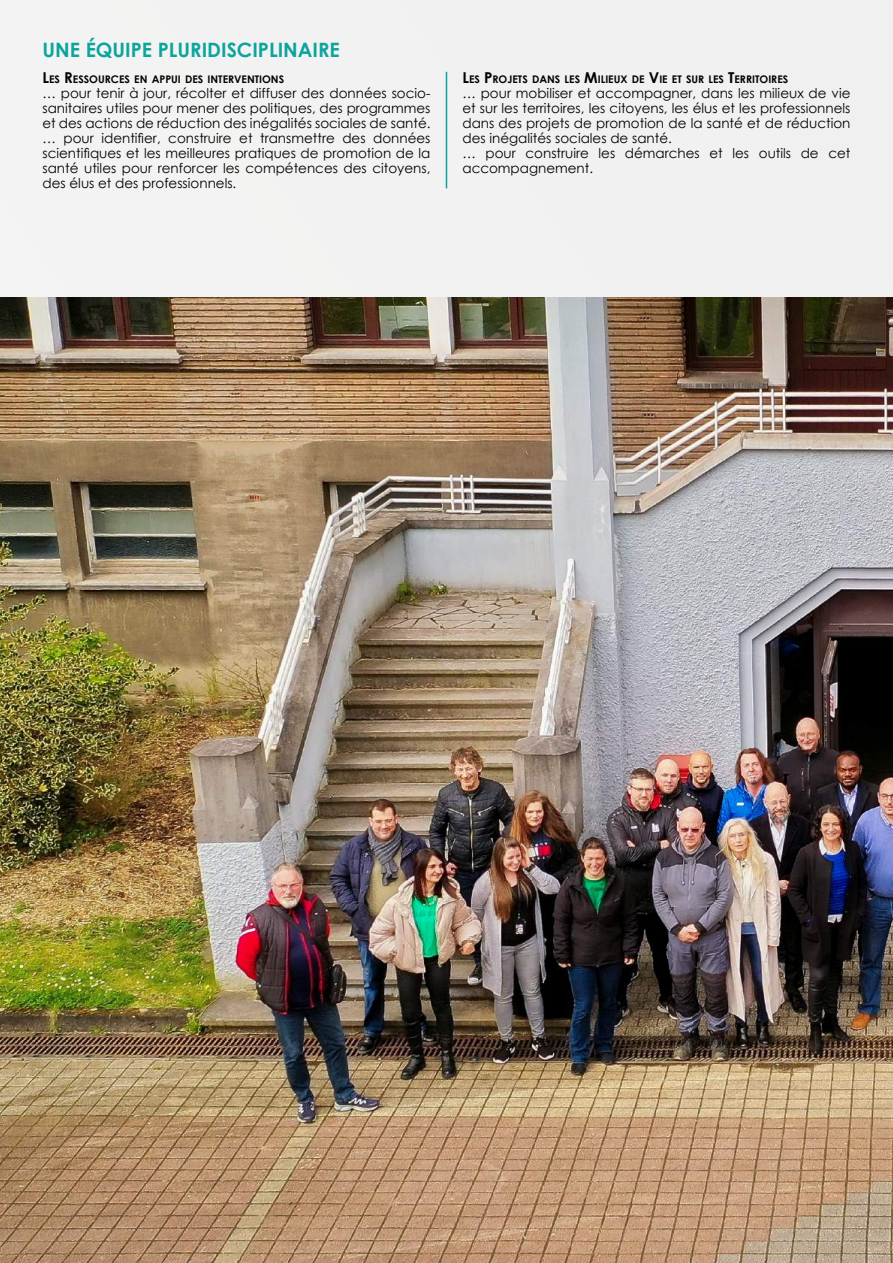
<style>
.page{position:relative;width:893px;height:1263px;background:#f2f2f2}
.page>*{position:absolute;margin:0;border:0;box-sizing:border-box;transform-origin:0 0}
.t1{font:700 19.8px "Century Gothic";color:#0ca59d}
.t2{font:13.5px/15px "Century Gothic";color:#020203;text-align:justify}
.t3{font:700 10.5px "Century Gothic";color:#020203}
.s1{font-size:15px}
</style>
<div class="page">
<img style="left:0;top:297px;width:893px;height:966px">
<hr style="left:446px;top:72px;width:1px;height:116px;background:#0ca59d">
<h1 class="t1" style="left:43px;top:35px;width:299px">UNE ÉQUIPE PLURIDISCIPLINAIRE</h1>
<p class="t3" style="left:43px;top:71px;width:243px"><span class="s1">L</span>ES <span class="s1">R</span>ESSOURCES EN APPUI DES INTERVENTIONS</p>
<p class="t2" style="left:43px;top:85px;width:390px">… pour tenir à jour, récolter et diffuser des données socio&shy;sanitaires utiles pour mener des politiques, des programmes et des actions de réduction des inégalités sociales de santé. … pour identifier, construire et transmettre des données scientifiques et les meilleures pratiques de promotion de la santé utiles pour renforcer les compétences des citoyens, des élus et des professionnels.</p>
<p class="t3" style="left:462px;top:71px;width:327px"><span class="s1">L</span>ES <span class="s1">P</span> ROJETS DANS LES <span class="s1">M</span>ILIEUX DE <span class="s1">V</span>IE ET SUR LES <span class="s1">T</span>ERRITOIRES</p>
<p class="t2" style="left:462px;top:85px;width:390px;text-align:left">… pour mobiliser et accompagner, dans les milieux de vie et sur les territoires, les citoyens, les élus et les professionnels dans des projets de promotion de la santé et de réduction des inégalités sociales de santé.<br>… pour construire les démarches et les outils de cet accompagnement.</p>
</div>
